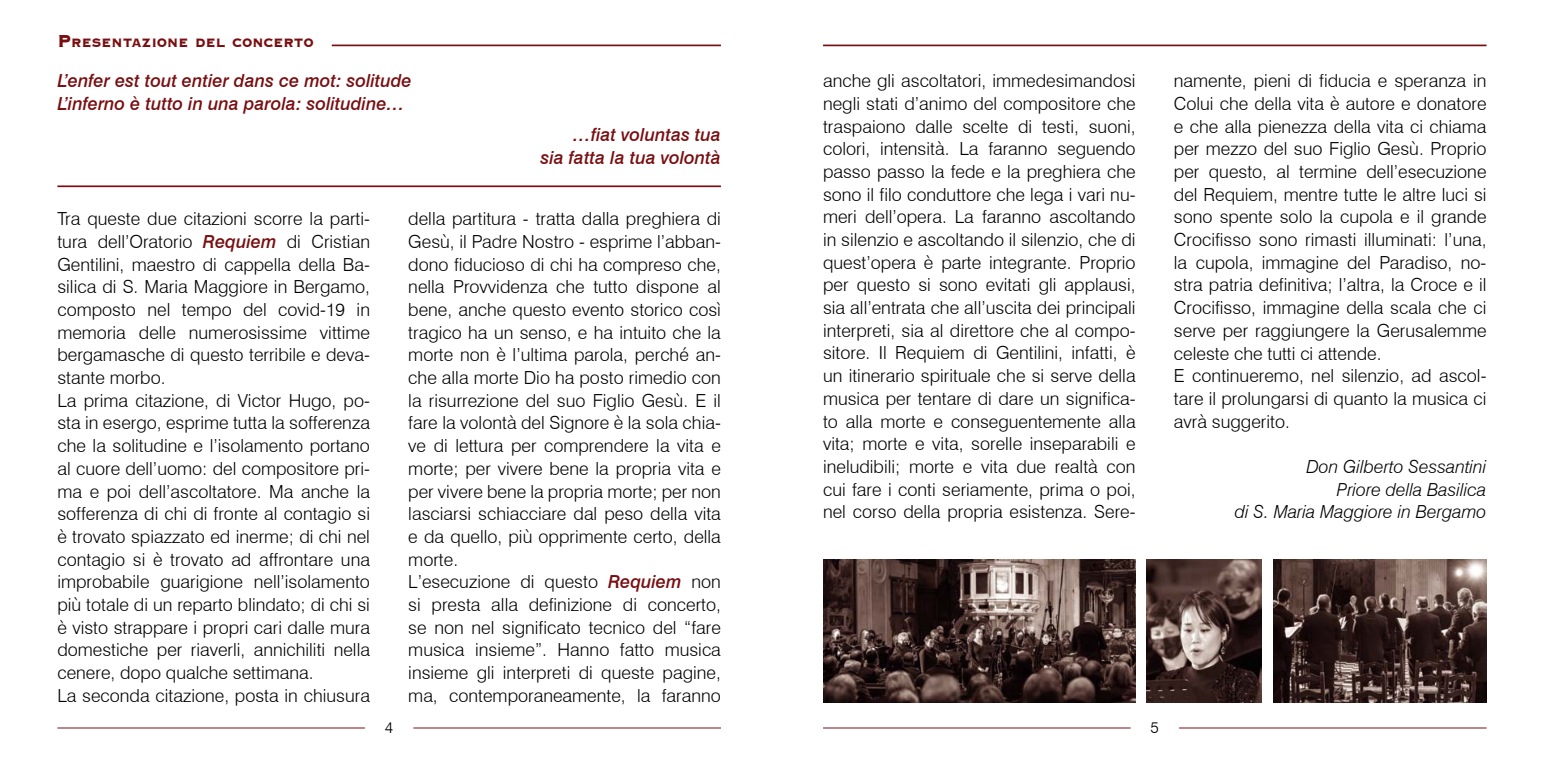
<style>
.page{position:relative;width:1544px;height:766px;background:#fff}
.page>*{position:absolute;margin:0;border:0;box-sizing:border-box;transform-origin:0 0}
.t1{font:300 18px/22.7px "Swiss 721 BT";color:#000}
.t2{font:italic 500 18px/22.7px "Swiss 721 BT";color:#790e11}
.t3{font:italic 300 18px/22.7px "Swiss 721 BT";color:#000;text-align:right}
.t4{font:800 15.75px "Copperplate Gothic BT";color:#790e11;scale:.93 1}
.t5{font:300 15.75px "Swiss 721 BT";color:#000}
.s1{font-size:22.5px}
.s2{font-weight:500;font-style:italic;color:#790e11}
</style>
<div class="page">
<hr style="left:332px;top:45px;width:389px;height:1px;background:#790e11">
<hr style="left:57px;top:185px;width:664px;height:2px;background:#790e11">
<hr style="left:823px;top:45px;width:663px;height:1px;background:#790e11">
<img style="left:823px;top:559px;width:312px;height:143px">
<img style="left:1273px;top:559px;width:213px;height:143px">
<img style="left:1146px;top:559px;width:115px;height:143px">
<hr style="left:1179px;top:727px;width:307px;height:1px;background:#790e11">
<hr style="left:823px;top:727px;width:307px;height:1px;background:#790e11">
<hr style="left:413px;top:727px;width:308px;height:1px;background:#790e11">
<hr style="left:57px;top:727px;width:308px;height:1px;background:#790e11">
<p class="t4" style="left:57px;top:34px;width:277px"><span class="s1">P</span>resentazione del concerto</p>
<p class="t2" style="left:57px;top:69px;width:356px">L’enfer est tout entier dans ce mot: solitude<br>L’inferno è tutto in una parola: solitudine…</p>
<p class="t2" style="left:540px;top:123px;width:182px;text-align:right">…fiat voluntas tua<br>sia fatta la tua volontà</p>
<p class="t1" style="left:57px;top:207px;width:314px">Tra queste due citazioni scorre la parti&shy;tura dell’Oratorio <span class="s2">Requiem</span> di Cristian Gentilini, maestro di cappella della Ba&shy;silica di S. Maria Maggiore in Bergamo, composto nel tempo del covid-19 in memoria delle numerosissime vittime bergamasche di questo terribile e deva&shy;stante morbo.<br>La prima citazione, di Victor Hugo, po&shy;sta in esergo, esprime tutta la sofferenza che la solitudine e l’isolamento portano al cuore dell’uomo: del compositore pri&shy;ma e poi dell’ascoltatore. Ma anche la sofferenza di chi di fronte al contagio si è trovato spiazzato ed inerme; di chi nel contagio si è trovato ad affrontare una improbabile guarigione nell’isolamento più totale di un reparto blindato; di chi si è visto strappare i propri cari dalle mura domestiche per riaverli, annichiliti nella cenere, dopo qualche settimana.<br>La seconda citazione, posta in chiusura</p>
<p class="t1" style="left:408px;top:207px;width:314px">della partitura - tratta dalla preghiera di Gesù, il Padre Nostro - esprime l’abban&shy;dono fiducioso di chi ha compreso che, nella Provvidenza che tutto dispone al bene, anche questo evento storico così tragico ha un senso, e ha intuito che la morte non è l’ultima parola, perché an&shy;che alla morte Dio ha posto rimedio con la risurrezione del suo Figlio Gesù. E il fare la volontà del Signore è la sola chia&shy;ve di lettura per comprendere la vita e morte; per vivere bene la propria vita e per vivere bene la propria morte; per non lasciarsi schiacciare dal peso della vita e da quello, più opprimente certo, della morte.<br>L’esecuzione di questo <span class="s2">Requiem</span> non si presta alla definizione di concerto, se non nel significato tecnico del “fare musica insieme”. Hanno fatto musica insieme gli interpreti di queste pagine, ma, contemporaneamente, la faranno</p>
<p class="t1" style="left:823px;top:69px;width:314px;text-align:justify">anche gli ascoltatori, immedesimandosi negli stati d’animo del compositore che traspaiono dalle scelte di testi, suoni, colori, intensità. La faranno seguendo passo passo la fede e la preghiera che sono il filo conduttore che lega i vari nu&shy;meri dell’opera. La faranno ascoltando in silenzio e ascoltando il silenzio, che di quest’opera è parte integrante. Proprio per questo si sono evitati gli applausi, sia all’entrata che all’uscita dei principali interpreti, sia al direttore che al compo&shy;sitore. Il Requiem di Gentilini, infatti, è un itinerario spirituale che si serve della musica per tentare di dare un significa&shy;to alla morte e conseguentemente alla vita; morte e vita, sorelle inseparabili e ineludibili; morte e vita due realtà con cui fare i conti seriamente, prima o poi, nel corso della propria esistenza. Sere-</p>
<p class="t5" style="left:385px;top:718px;width:10px">4</p>
<p class="t5" style="left:1150px;top:718px;width:10px">5</p>
<p class="t1" style="left:1174px;top:69px;width:314px">namente, pieni di fiducia e speranza in Colui che della vita è autore e donatore e che alla pienezza della vita ci chiama per mezzo del suo Figlio Gesù. Proprio per questo, al termine dell’esecuzione del Requiem, mentre tutte le altre luci si sono spente solo la cupola e il grande Crocifisso sono rimasti illuminati: l’una, la cupola, immagine del Paradiso, no&shy;stra patria definitiva; l’altra, la Croce e il Crocifisso, immagine della scala che ci serve per raggiungere la Gerusalemme celeste che tutti ci attende.<br>E continueremo, nel silenzio, ad ascol&shy;tare il prolungarsi di quanto la musica ci avrà suggerito.</p>
<p class="t3" style="left:1234px;top:455px;width:253px">Don Gilberto Sessantini<br>Priore della Basilica<br>di S. Maria Maggiore in Bergamo</p>
</div>
